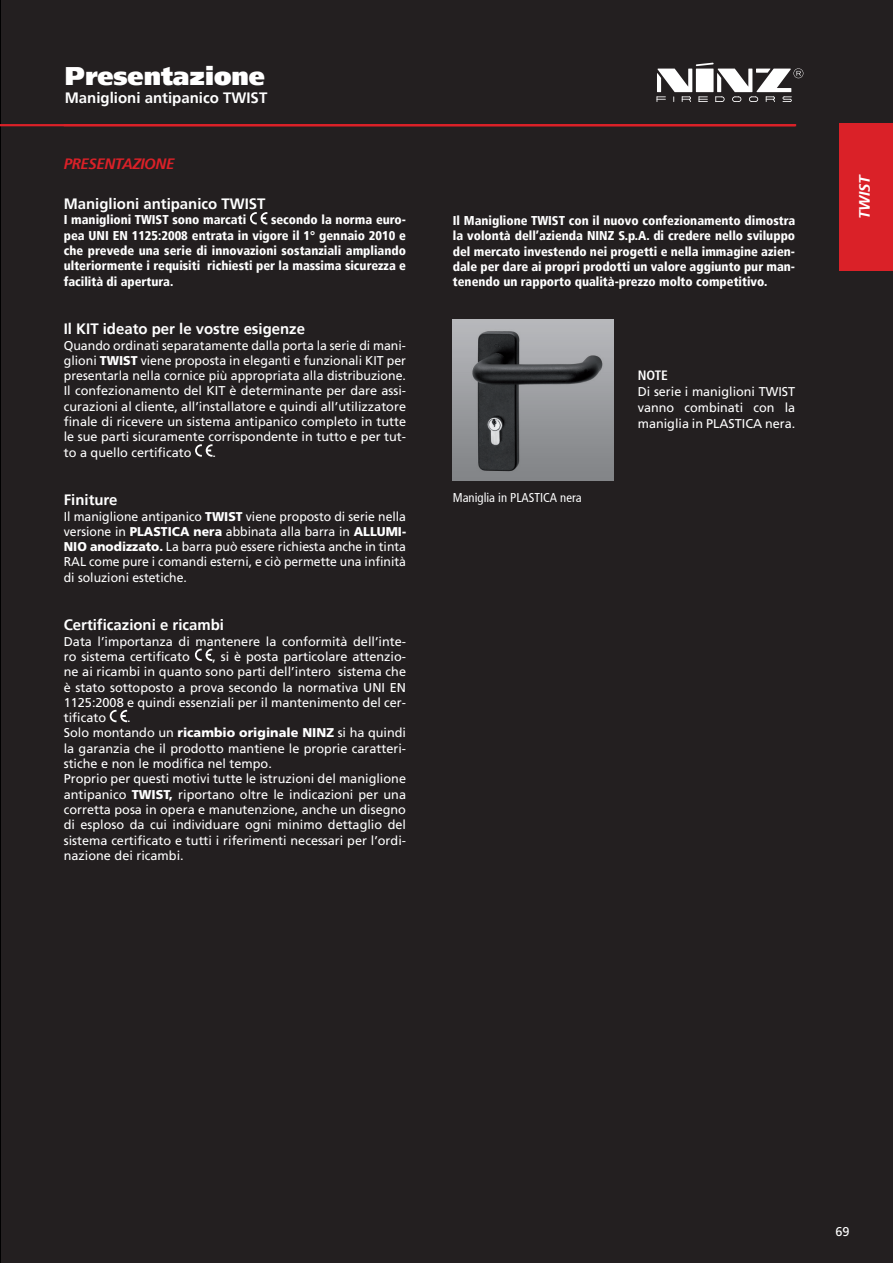
<style>
.page{position:relative;width:893px;height:1263px;background:#231f20}
.page>*{position:absolute;margin:0;border:0;box-sizing:border-box;transform-origin:0 0}
.t1{font:900 25.5px "Frutiger";color:#fff}
.t2{font:700 15px "Frutiger";color:#fff}
.t3{font:italic 700 15px "Frutiger";letter-spacing:-.025em;color:#da2128}
.t4{font:italic 700 15px "Frutiger";color:#fff}
.t5{font:700 condensed 13.5px "Frutiger 67";color:#fff}
.t6{font:12.75px/15.3px "Frutiger";color:#fff;text-align:justify}
.t7{font:900 condensed 12.75px/15.3px "Frutiger LT";color:#fff;text-align:justify}
.t8{font:12.75px/15.3px "Frutiger";color:#fff;text-align:justify;scale:.96 1}
.t9{font:condensed 12.75px "Frutiger";color:#fff}
.s1{font-family:"Frutiger LT Std";font-weight:900}
</style>
<div class="page">
<img style="left:0;top:0;width:1px;height:1263px">
<svg style="left:250px;top:212px;width:17px;height:12px"></svg>
<svg style="left:195px;top:444px;width:17px;height:13px"></svg>
<svg style="left:195px;top:649px;width:17px;height:12px"></svg>
<svg style="left:110px;top:710px;width:17px;height:12px"></svg>
<img style="left:453px;top:319px;width:161px;height:162px">
<div style="left:839px;top:124px;width:54px;height:147px;background:#da2128"></div>
<svg style="left:657px;top:63px;width:146px;height:39px"></svg>
<hr style="left:0;top:124px;width:796px;height:2px;background:#da2128">
<h1 class="t1" style="left:65px;top:60px;width:202px">Presentazione</h1>
<p class="t2" style="left:65px;top:89px;width:204px">Maniglioni antipanico TWIST</p>
<p class="t3" style="left:64px;top:155px;width:112px">PRESENTAZIONE</p>
<p class="t2" style="left:64px;top:195px;width:203px">Maniglioni antipanico TWIST</p>
<p class="t7" style="left:64px;top:212px;width:184px">I maniglioni TWIST sono marcati</p>
<p class="t7" style="left:64px;top:212px;width:344px;text-indent:207px">secondo la norma euro&shy;pea UNI EN 1125:2008 entrata in vigore il 1° gennaio 2010 e che prevede una serie di innovazioni sostanziali ampliando ulteriormente i requisiti richiesti per la massima sicurezza e facilità di apertura.</p>
<p class="t2" style="left:64px;top:320px;width:243px">Il KIT ideato per le vostre esigenze</p>
<p class="t6" style="left:64px;top:337px;width:344px">Quando ordinati separatamente dalla porta la serie di mani&shy;glioni <span class="s1">TWIST</span> viene proposta in eleganti e funzionali KIT per presentarla nella cornice più appropriata alla distribuzione.<br>Il confezionamento del KIT è determinante per dare assi&shy;curazioni al cliente, all’installatore e quindi all’utilizzatore finale di ricevere un sistema antipanico completo in tutte le sue parti sicuramente corrispondente in tutto e per tut&shy;to a quello certificato</p>
<p class="t6" style="left:212px;top:444px;width:5px">.</p>
<p class="t2" style="left:64px;top:491px;width:55px">Finiture</p>
<p class="t8" style="left:64px;top:508px;width:358px">Il maniglione antipanico <span class="s1">TWIST</span> viene proposto di serie nella versione in <span class="s1">PLASTICA nera</span> abbinata alla barra in <span class="s1">ALLUMI-NIO anodizzato.</span> La barra può essere richiesta anche in tinta RAL come pure i comandi esterni, e ciò permette una infinità di soluzioni estetiche.</p>
<p class="t2" style="left:64px;top:616px;width:162px">Certificazioni e ricambi</p>
<p class="t6" style="left:64px;top:633px;width:344px">Data l’importanza di mantenere la conformità dell’inte&shy;ro sistema certificato</p>
<p class="t6" style="left:64px;top:649px;width:344px;text-indent:149px">, si è posta particolare attenzio&shy;ne ai ricambi in quanto sono parti dell’intero sistema che è stato sottoposto a prova secondo la normativa UNI EN 1125:2008 e quindi essenziali per il mantenimento del cer&shy;tificato</p>
<p class="t6" style="left:64px;top:710px;width:344px;text-align:left;text-indent:63px">.<br>Solo montando un <span class="s1">ricambio originale NINZ</span> si ha quindi la garanzia che il prodotto mantiene le proprie caratteri&shy;stiche e non le modifica nel tempo.<br>Proprio per questi motivi tutte le istruzioni del maniglione antipanico <span class="s1">TWIST,</span> riportano oltre le indicazioni per una corretta posa in opera e manutenzione, anche un disegno di esploso da cui individuare ogni minimo dettaglio del sistema certificato e tutti i riferimenti necessari per l’ordi&shy;nazione dei ricambi.</p>
<p class="t7" style="left:453px;top:213px;width:344px">Il Maniglione TWIST con il nuovo confezionamento dimostra la volontà dell’azienda NINZ S.p.A. di credere nello sviluppo del mercato investendo nei progetti e nella immagine azien&shy;dale per dare ai propri prodotti un valore aggiunto pur man&shy;tenendo un rapporto qualità-prezzo molto competitivo.</p>
<p class="t9" style="left:453px;top:490px;width:130px">Maniglia in PLASTICA nera</p>
<p class="t5" style="left:638px;top:368px;width:32px">NOTE</p>
<p class="t6" style="left:638px;top:384px;width:159px;line-height:15.8px">Di serie i maniglioni TWIST vanno combinati con la maniglia in PLASTICA nera.</p>
<p class="t4" style="left:856px;top:219px;width:46px;rotate:-90deg">TWIST</p>
<p class="t6" style="left:835px;top:1224px;width:16px">69</p>
</div>
